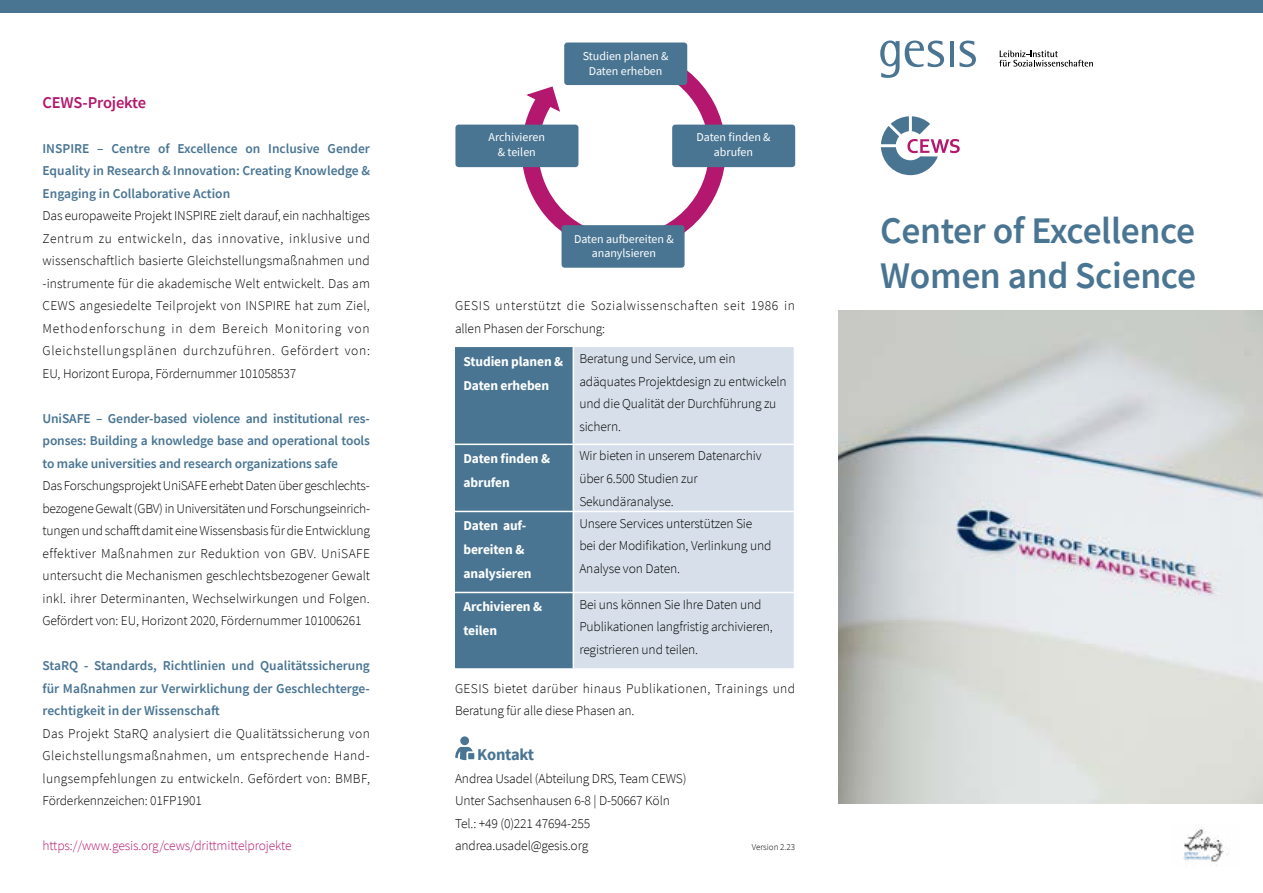
<style>
.page{position:relative;width:1263px;height:893px;background:#fff}
.page>*{position:absolute;margin:0;border:0;box-sizing:border-box;transform-origin:0 0}
.t1{font:600 37.5px/45px "Source Sans Pro";letter-spacing:-.01em;color:#497593}
.t2{font:600 16.5px "Source Sans Pro";letter-spacing:-.01em;color:#b3176e}
.t3{font:700 16.5px "Source Sans Pro";letter-spacing:-.02em;color:#497593}
.t4{font:300 13.5px/22.5px "Source Sans Pro";letter-spacing:-.01em;color:#000}
.t5{font:600 13.5px/22.5px "Source Sans Pro";color:#497593;text-align:justify}
.t6{font:700 13.5px/24px "Source Sans Pro";letter-spacing:-.01em;color:#fff}
.t7{font:300 13.5px/22.5px "Source Sans Pro";letter-spacing:.03em;color:#000}
.t8{font:300 13.5px/22.5px "Source Sans Pro";letter-spacing:.045em;color:#000}
.t9{font:300 13.5px "Source Sans Pro";letter-spacing:-.01em;color:#b3176e}
.t10{font:12px/14.4px "Source Sans Pro";color:#fff;text-align:center}
.t11{font:300 9px "Source Sans Pro";color:#000}
</style>
<div class="page">
<img style="left:1183px;top:827px;width:46px;height:39px">
<div style="left:0;top:0;width:1263px;height:13px;background:#497593"></div>
<svg style="left:905px;top:41px;width:39px;height:26px"></svg>
<hr style="left:950px;top:41px;width:4px;height:26px;background:#497593">
<svg style="left:959px;top:41px;width:17px;height:26px"></svg>
<svg style="left:880px;top:41px;width:19px;height:37px"></svg>
<svg style="left:999px;top:51px;width:94px;height:16px"></svg>
<div style="left:455px;top:347px;width:118px;height:321px;background:#497593"></div>
<div style="left:574px;top:347px;width:220px;height:321px;background:#d7e0ea"></div>
<hr style="left:455px;top:444px;width:118px;height:1px;background:#fff">
<hr style="left:573px;top:444px;width:221px;height:1px;background:#fff">
<hr style="left:455px;top:511px;width:118px;height:1px;background:#fff">
<hr style="left:573px;top:511px;width:221px;height:1px;background:#fff">
<hr style="left:455px;top:592px;width:118px;height:1px;background:#fff">
<hr style="left:573px;top:592px;width:221px;height:1px;background:#fff">
<svg style="left:455px;top:736px;width:19px;height:24px"></svg>
<svg style="left:524px;top:42px;width:212px;height:221px"></svg>
<svg style="left:526px;top:86px;width:35px;height:27px"></svg>
<div style="left:564px;top:43px;width:123px;height:42px;background:#497593;border-radius:3px"></div>
<div style="left:455px;top:125px;width:123px;height:42px;background:#497593;border-radius:3px"></div>
<div style="left:561px;top:225px;width:123px;height:43px;background:#497593;border-radius:3px"></div>
<div style="left:672px;top:125px;width:123px;height:42px;background:#497593;border-radius:3px"></div>
<img style="left:838px;top:310px;width:425px;height:494px">
<svg style="left:881px;top:116px;width:79px;height:59px"></svg>
<p class="t2" style="left:43px;top:91px;width:105px">CEWS-Projekte</p>
<p class="t5" style="left:43px;top:137px;width:329px">INSPIRE – Centre of Excellence on Inclusive Gender Equality in Research &amp; Innovation: Creating Knowledge &amp; Engaging in Collaborative Action</p>
<p class="t4" style="left:43px;top:204px;width:329px;text-align:justify">Das europaweite Projekt INSPIRE zielt darauf, ein nachhaltiges Zentrum zu entwickeln, das innovative, inklusive und wissenschaftlich basierte Gleichstellungsmaßnahmen und -instrumente für die akademische Welt entwickelt. Das am CEWS angesiedelte Teilprojekt von INSPIRE hat zum Ziel, Methodenforschung in dem Bereich Monitoring von Gleichstellungsplänen durchzuführen. Gefördert von:<br>EU, Horizont Europa, Fördernummer 101058537</p>
<p class="t5" style="left:43px;top:407px;width:329px">UniSAFE – Gender-based violence and institutional res&shy;ponses: Building a knowledge base and operational tools to make universities and research organizations safe</p>
<p class="t4" style="left:43px;top:474px;width:329px;text-align:justify">Das Forschungsprojekt UniSAFE erhebt Daten über geschlechts&shy;bezogene Gewalt (GBV) in Universitäten und Forschungseinrich&shy;tungen und schafft damit eine Wissensbasis für die Entwicklung effektiver Maßnahmen zur Reduktion von GBV. UniSAFE untersucht die Mechanismen geschlechtsbezogener Gewalt inkl. ihrer Determinanten, Wechselwirkungen und Folgen.<br>Gefördert von: EU, Horizont 2020, Fördernummer 101006261</p>
<p class="t5" style="left:43px;top:654px;width:329px">StaRQ - Standards, Richtlinien und Qualitätssicherung für Maßnahmen zur Verwirklichung der Geschlechterge&shy;rechtigkeit in der Wissenschaft</p>
<p class="t4" style="left:43px;top:722px;width:329px;text-align:justify">Das Projekt StaRQ analysiert die Qualitätssicherung von Gleichstellungsmaßnahmen, um entsprechende Hand&shy;lungsempfehlungen zu entwickeln. Gefördert von: BMBF, Förderkennzeichen: 01FP1901</p>
<p class="t9" style="left:43px;top:837px;width:251px">https://www.gesis.org/cews/drittmittelprojekte</p>
<p class="t10" style="left:488px;top:130px;width:58px">Archivieren &amp; teilen</p>
<p class="t10" style="left:583px;top:49px;width:87px">Studien planen &amp;<br>Daten erheben</p>
<p class="t10" style="left:696px;top:130px;width:76px">Daten finden &amp; abrufen</p>
<p class="t10" style="left:574px;top:232px;width:101px">Daten aufbereiten &amp; ananylsieren</p>
<p class="t8" style="left:455px;top:294px;width:341px">GESIS unterstützt die Sozialwissenschaften seit 1986 in allen Phasen der Forschung:</p>
<p class="t6" style="left:463px;top:349px;width:101px">Studien planen &amp;<br>Daten erheben</p>
<p class="t4" style="left:579px;top:347px;width:209px">Beratung und Service, um ein adäquates Projektdesign zu entwickeln und die Qualität der Durchführung zu sichern.</p>
<p class="t6" style="left:463px;top:446px;width:88px">Daten finden &amp; abrufen</p>
<p class="t4" style="left:579px;top:445px;width:184px">Wir bieten in unserem Datenarchiv über 6.500 Studien zur<br>Sekundäranalyse.</p>
<p class="t6" style="left:463px;top:513px;width:70px">Daten auf&shy;bereiten &amp; analysieren</p>
<p class="t4" style="left:579px;top:512px;width:194px">Unsere Services unterstützen Sie bei der Modifikation, Verlinkung und<br>Analyse von Daten.</p>
<p class="t6" style="left:463px;top:594px;width:80px">Archivieren &amp; teilen</p>
<p class="t4" style="left:579px;top:593px;width:195px">Bei uns können Sie Ihre Daten und<br>Publikationen langfristig archivieren, registrieren und teilen.</p>
<p class="t7" style="left:455px;top:677px;width:342px">GESIS bietet darüber hinaus Publikationen, Trainings und<br>Beratung für alle diese Phasen an.</p>
<p class="t3" style="left:477px;top:743px;width:58px">Kontakt</p>
<p class="t4" style="left:455px;top:767px;width:233px">Andrea Usadel (Abteilung DRS, Team CEWS)<br>Unter Sachsenhausen 6-8 | D-50667 Köln Tel.: +49 (0)221 47694-255 andrea.usadel@gesis.org</p>
<p class="t11" style="left:752px;top:842px;width:45px">Version 2.23</p>
<h1 class="t1" style="left:880px;top:207px;width:317px">Center of Excellence<br>Women and Science</h1>
</div>
